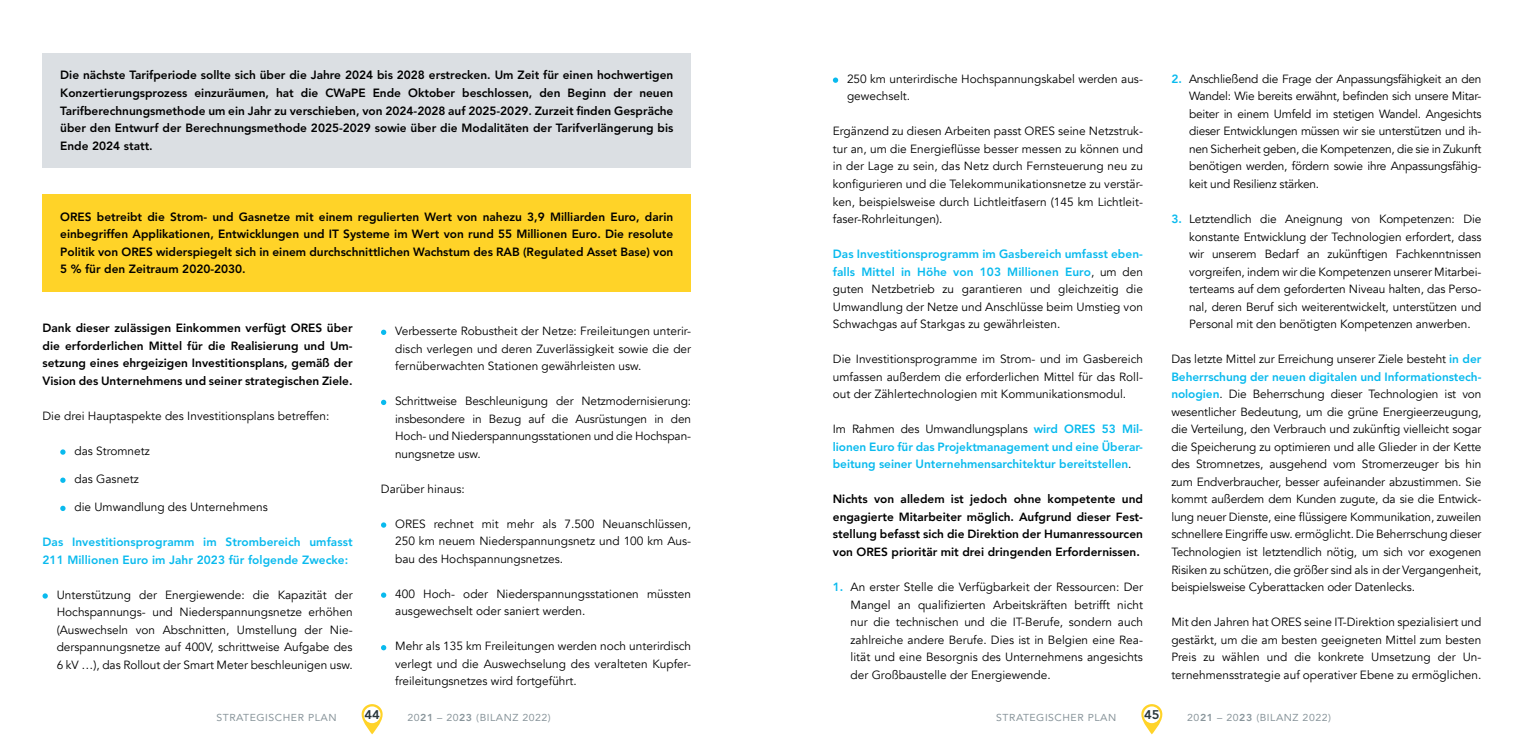
<style>
.page{position:relative;width:1524px;height:745px;background:#fff}
.page>*{position:absolute;margin:0;border:0;box-sizing:border-box;transform-origin:0 0}
.t1{font:800 12.5px "Avenir LT Std";color:#28353a;scale:1.05 1}
.t2{font:11.88px/17.5px "Avenir";color:#000;text-align:justify}
.t3{font:800 11.88px/17.5px "Avenir LT Std";color:#000;text-align:justify}
.t4{font:800 11.88px/17.5px "Avenir LT Std";letter-spacing:.005em;color:#09baee}
.t5{font:800 11.88px/17.5px "Avenir";color:#000;text-align:justify}
.t6{font:10px "Avenir LT Std";letter-spacing:.05em;color:#89959b;scale:1.05 1}
.s1{font-family:"Avenir";font-weight:400;color:#000}
.s2{font-family:"Avenir LT Std";font-weight:800;color:#09baee}
.s3{font-weight:800;color:#09baee}
.s4{font-weight:800}
</style>
<div class="page">
<svg style="left:1141px;top:704px;width:21px;height:29px"></svg>
<div style="left:1143px;top:706px;width:17px;height:16px;background:#fff;border-radius:50%"></div>
<svg style="left:361px;top:704px;width:22px;height:29px"></svg>
<div style="left:364px;top:706px;width:16px;height:16px;background:#fff;border-radius:50%"></div>
<svg style="left:60px;top:449px;width:6px;height:5px"></svg>
<svg style="left:60px;top:477px;width:6px;height:5px"></svg>
<svg style="left:60px;top:505px;width:6px;height:5px"></svg>
<svg style="left:43px;top:593px;width:5px;height:5px"></svg>
<svg style="left:381px;top:329px;width:5px;height:6px"></svg>
<svg style="left:381px;top:399px;width:5px;height:6px"></svg>
<svg style="left:381px;top:522px;width:5px;height:5px"></svg>
<svg style="left:381px;top:592px;width:5px;height:5px"></svg>
<svg style="left:381px;top:645px;width:5px;height:5px"></svg>
<svg style="left:833px;top:77px;width:5px;height:6px"></svg>
<div style="left:43px;top:194px;width:648px;height:97px;background:#ffd328"></div>
<div style="left:43px;top:53px;width:648px;height:114px;background:#dbdfe3"></div>
<p class="t3" style="left:60px;top:67px;width:615px">Die nächste Tarifperiode sollte sich über die Jahre 2024 bis 2028 erstrecken. Um Zeit für einen hochwertigen Konzertierungsprozess einzuräumen, hat die CWaPE Ende Oktober beschlossen, den Beginn der neuen Tarifberechnungsmethode um ein Jahr zu verschieben, von 2024-2028 auf 2025-2029. Zurzeit finden Gespräche über den Entwurf der Berechnungsmethode 2025-2029 sowie über die Modalitäten der Tarifverlängerung bis Ende 2024 statt.</p>
<p class="t3" style="left:60px;top:207px;width:615px">ORES betreibt die Strom- und Gasnetze mit einem regulierten Wert von nahezu 3,9 Milliarden Euro, darin einbegriffen Applikationen, Entwicklungen und IT Systeme im Wert von rund 55 Millionen Euro. Die resolute Politik von ORES widerspiegelt sich in einem durchschnittlichen Wachstum des RAB (Regulated Asset Base) von 5 % für den Zeitraum 2020-2030.</p>
<p class="t3" style="left:43px;top:319px;width:312px">Dank dieser zulässigen Einkommen verfügt ORES über die erforderlichen Mittel für die Realisierung und Um&shy;setzung eines ehrgeizigen Investitionsplans, gemäß der Vision des Unternehmens und seiner strategischen Ziele.</p>
<p class="t2" style="left:43px;top:407px;width:288px">Die drei Hauptaspekte des Investitionsplans betreffen:</p>
<p class="t2" style="left:74px;top:442px;width:77px">das Stromnetz</p>
<p class="t2" style="left:74px;top:470px;width:66px">das Gasnetz</p>
<p class="t2" style="left:74px;top:498px;width:195px">die Umwandlung des Unternehmens</p>
<p class="t4" style="left:43px;top:533px;width:312px">Das Investitionsprogramm im Strombereich umfasst<br>211 Millionen Euro im Jahr 2023 für folgende Zwecke:</p>
<p class="t2" style="left:57px;top:585px;width:297px">Unterstützung der Energiewende: die Kapazität der Hochspannungs- und Niederspannungsnetze erhöhen (Auswechseln von Abschnitten, Umstellung der Nie&shy;derspannungsnetze auf 400V, schrittweise Aufgabe des 6 kV …), das Rollout der Smart Meter beschleunigen usw.</p>
<p class="t2" style="left:395px;top:322px;width:297px">Verbesserte Robustheit der Netze: Freileitungen unterir&shy;disch verlegen und deren Zuverlässigkeit sowie die der fernüberwachten Stationen gewährleisten usw.</p>
<p class="t2" style="left:395px;top:392px;width:297px">Schrittweise Beschleunigung der Netzmodernisierung: insbesondere in Bezug auf die Ausrüstungen in den Hoch- und Niederspannungsstationen und die Hochspan&shy;nungsnetze usw.</p>
<p class="t2" style="left:381px;top:479px;width:85px">Darüber hinaus:</p>
<p class="t2" style="left:395px;top:514px;width:297px">ORES rechnet mit mehr als 7.500 Neuanschlüssen, 250 km neuem Niederspannungsnetz und 100 km Aus&shy;bau des Hochspannungsnetzes.</p>
<p class="t2" style="left:395px;top:584px;width:297px">400 Hoch- oder Niederspannungsstationen müssten ausgewechselt oder saniert werden.</p>
<p class="t2" style="left:395px;top:637px;width:297px">Mehr als 135 km Freileitungen werden noch unterirdisch verlegt und die Auswechselung des veralteten Kupfer&shy;freileitungsnetzes wird fortgeführt.</p>
<p class="t2" style="left:847px;top:70px;width:297px">250 km unterirdische Hochspannungskabel werden aus&shy;gewechselt.</p>
<p class="t2" style="left:833px;top:123px;width:312px">Ergänzend zu diesen Arbeiten passt ORES seine Netzstruk&shy;tur an, um die Energieflüsse besser messen zu können und in der Lage zu sein, das Netz durch Fernsteuerung neu zu konfigurieren und die Telekommunikationsnetze zu verstär&shy;ken, beispielsweise durch Lichtleitfasern (145 km Lichtleit&shy;faser-Rohrleitungen).</p>
<p class="t4" style="left:833px;top:245px;width:312px">Das Investitionsprogramm im Gasbereich umfasst eben&shy;falls Mittel in Höhe von 103 Millionen Euro<span class="s1">, um den</span></p>
<p class="t2" style="left:833px;top:280px;width:312px">guten Netzbetrieb zu garantieren und gleichzeitig die Umwandlung der Netze und Anschlüsse beim Umstieg von Schwachgas auf Starkgas zu gewährleisten.</p>
<p class="t2" style="left:833px;top:350px;width:312px">Die Investitionsprogramme im Strom- und im Gasbereich umfassen außerdem die erforderlichen Mittel für das Roll&shy;out der Zählertechnologien mit Kommunikationsmodul.</p>
<p class="t2" style="left:833px;top:420px;width:312px">Im Rahmen des Umwandlungsplans <span class="s2">wird ORES 53 Mil-</span></p>
<p class="t4" style="left:833px;top:437px;width:312px">lionen Euro für das Projektmanagement und eine Überar&shy;beitung seiner Unternehmensarchitektur bereitstellen<span class="s1">.</span></p>
<p class="t5" style="left:833px;top:490px;width:312px">Nichts von alledem ist jedoch ohne kompetente und engagierte Mitarbeiter möglich. Aufgrund dieser Fest&shy;stellung befasst sich die Direktion der Humanressourcen von ORES prioritär mit drei dringenden Erfordernissen.</p>
<p class="t2" style="left:850px;top:578px;width:294px;text-indent:-18px"><span class="s3">1.</span> An erster Stelle die Verfügbarkeit der Ressourcen: Der Mangel an qualifizierten Arbeitskräften betrifft nicht nur die technischen und die IT-Berufe, sondern auch zahlreiche andere Berufe. Dies ist in Belgien eine Rea&shy;lität und eine Besorgnis des Unternehmens angesichts der Großbaustelle der Energiewende.</p>
<p class="t2" style="left:1189px;top:70px;width:294px;text-indent:-18px"><span class="s3">2.</span> Anschließend die Frage der Anpassungsfähigkeit an den Wandel: Wie bereits erwähnt, befinden sich unsere Mitar&shy;beiter in einem Umfeld im stetigen Wandel. Angesichts dieser Entwicklungen müssen wir sie unterstützen und ih&shy;nen Sicherheit geben, die Kompetenzen, die sie in Zukunft benötigen werden, fördern sowie ihre Anpassungsfähig&shy;keit und Resilienz stärken.</p>
<p class="t2" style="left:1189px;top:210px;width:294px;text-indent:-18px"><span class="s3">3.</span> Letztendlich die Aneignung von Kompetenzen: Die konstante Entwicklung der Technologien erfordert, dass wir unserem Bedarf an zukünftigen Fachkenntnissen vorgreifen, indem wir die Kompetenzen unserer Mitarbei&shy;terteams auf dem geforderten Niveau halten, das Perso&shy;nal, deren Beruf sich weiterentwickelt, unterstützen und Personal mit den benötigten Kompetenzen anwerben.</p>
<p class="t2" style="left:1171px;top:350px;width:312px">Das letzte Mittel zur Erreichung unserer Ziele besteht <span class="s2">in der</span></p>
<p class="t4" style="left:1171px;top:367px;width:312px">Beherrschung der neuen digitalen und Informationstech-</p>
<p class="t2" style="left:1171px;top:385px;width:312px"><span class="s2">nologien</span>. Die Beherrschung dieser Technologien ist von wesentlicher Bedeutung, um die grüne Energieerzeugung, die Verteilung, den Verbrauch und zukünftig vielleicht sogar die Speicherung zu optimieren und alle Glieder in der Kette des Stromnetzes, ausgehend vom Stromerzeuger bis hin zum Endverbraucher, besser aufeinander abzustimmen. Sie kommt außerdem dem Kunden zugute, da sie die Entwick&shy;lung neuer Dienste, eine flüssigere Kommunikation, zuweilen schnellere Eingriffe usw. ermöglicht. Die Beherrschung dieser Technologien ist letztendlich nötig, um sich vor exogenen Risiken zu schützen, die größer sind als in der Vergangenheit, beispielsweise Cyberattacken oder Datenlecks.</p>
<p class="t2" style="left:1171px;top:613px;width:312px">Mit den Jahren hat ORES seine IT-Direktion spezialisiert und gestärkt, um die am besten geeigneten Mittel zum besten Preis zu wählen und die konkrete Umsetzung der Un&shy;ternehmensstrategie auf operativer Ebene zu ermöglichen.</p>
<p class="t6" style="left:216px;top:710px;width:116px">STRATEGISCHER PLAN</p>
<p class="t1" style="left:364px;top:707px;width:16px">44</p>
<p class="t6" style="left:407px;top:710px;width:138px">20<span class="s4">21</span> – 20<span class="s4">23</span> (BILANZ 2022)</p>
<p class="t6" style="left:996px;top:710px;width:116px">STRATEGISCHER PLAN</p>
<p class="t1" style="left:1144px;top:707px;width:16px">45</p>
<p class="t6" style="left:1187px;top:710px;width:138px">20<span class="s4">21</span> – 20<span class="s4">23</span> (BILANZ 2022)</p>
</div>
